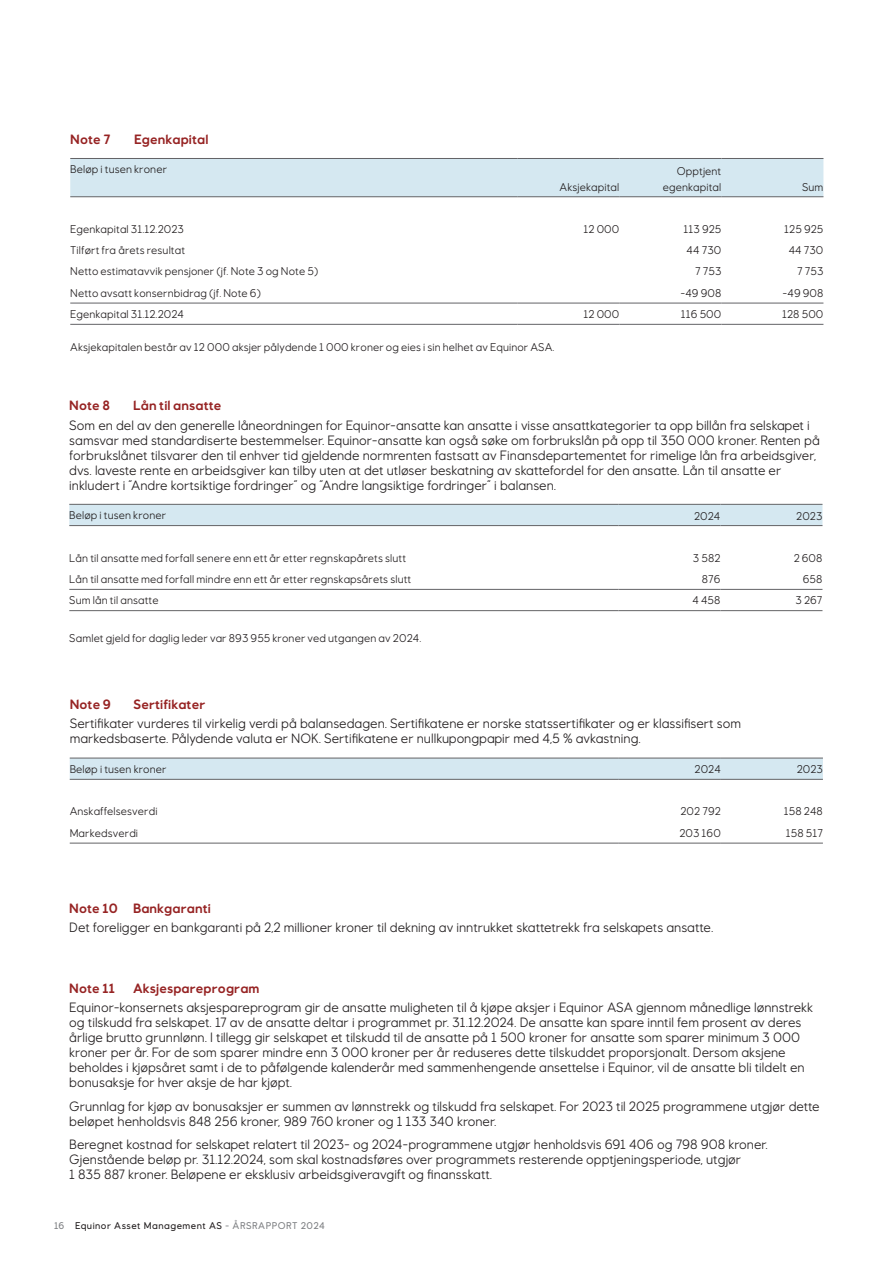
<style>
.page{position:relative;width:893px;height:1263px;background:#fff}
.page>*{position:absolute;margin:0;border:0;box-sizing:border-box;transform-origin:0 0}
.body_text{font:13.5px/15px "Equinor";color:#231f20}
.Mellomtittel_regnskap{font:700 13.5px "Equinor";letter-spacing:.01em;color:#962323}
.table_text{font:11.25px "Equinor";letter-spacing:.01em;color:#231f20}
.t1{font:500 9.75px "Equinor";letter-spacing:.05em;color:#231f20}
.s1{color:#808285}
</style>
<div class="page">
<div style="left:69px;top:505px;width:753px;height:20px;background:#d5e8f1"></div>
<hr style="left:69px;top:589px;width:549px;height:1px;background:#636366">
<hr style="left:618px;top:589px;width:102px;height:1px;background:#636366">
<hr style="left:720px;top:589px;width:102px;height:1px;background:#636366">
<hr style="left:69px;top:610px;width:549px;height:1px;background:#636366">
<hr style="left:618px;top:610px;width:102px;height:1px;background:#636366">
<hr style="left:720px;top:610px;width:102px;height:1px;background:#636366">
<hr style="left:618px;top:525px;width:102px;height:1px;background:#636366">
<hr style="left:720px;top:525px;width:102px;height:1px;background:#636366">
<hr style="left:69px;top:504px;width:549px;height:1px;background:#636366">
<hr style="left:618px;top:504px;width:102px;height:1px;background:#636366">
<hr style="left:720px;top:504px;width:102px;height:1px;background:#636366">
<hr style="left:69px;top:525px;width:549px;height:1px;background:#636366">
<div style="left:70px;top:759px;width:753px;height:20px;background:#d5e8f1"></div>
<hr style="left:70px;top:843px;width:549px;height:1px;background:#636366">
<hr style="left:619px;top:843px;width:102px;height:1px;background:#636366">
<hr style="left:721px;top:843px;width:102px;height:1px;background:#636366">
<hr style="left:619px;top:779px;width:102px;height:1px;background:#636366">
<hr style="left:721px;top:779px;width:102px;height:1px;background:#636366">
<hr style="left:70px;top:758px;width:549px;height:1px;background:#636366">
<hr style="left:619px;top:758px;width:102px;height:1px;background:#636366">
<hr style="left:721px;top:758px;width:102px;height:1px;background:#636366">
<hr style="left:70px;top:779px;width:549px;height:1px;background:#636366">
<div style="left:70px;top:159px;width:753px;height:37px;background:#d5e8f1"></div>
<hr style="left:70px;top:303px;width:447px;height:1px;background:#636366">
<hr style="left:517px;top:303px;width:102px;height:1px;background:#636366">
<hr style="left:619px;top:303px;width:102px;height:1px;background:#636366">
<hr style="left:721px;top:303px;width:102px;height:1px;background:#636366">
<hr style="left:70px;top:324px;width:447px;height:1px;background:#636366">
<hr style="left:517px;top:324px;width:102px;height:1px;background:#636366">
<hr style="left:619px;top:324px;width:102px;height:1px;background:#636366">
<hr style="left:721px;top:324px;width:102px;height:1px;background:#636366">
<hr style="left:517px;top:196px;width:102px;height:1px;background:#636366">
<hr style="left:619px;top:196px;width:102px;height:1px;background:#636366">
<hr style="left:721px;top:196px;width:102px;height:1px;background:#636366">
<hr style="left:70px;top:158px;width:447px;height:1px;background:#636366">
<hr style="left:517px;top:158px;width:102px;height:1px;background:#636366">
<hr style="left:619px;top:158px;width:102px;height:1px;background:#636366">
<hr style="left:721px;top:158px;width:102px;height:1px;background:#636366">
<hr style="left:70px;top:196px;width:447px;height:1px;background:#636366">
<p class="Mellomtittel_regnskap" style="left:70px;top:131px;width:42px">Note 7</p>
<p class="Mellomtittel_regnskap" style="left:134px;top:131px;width:76px">Egenkapital</p>
<p class="table_text" style="left:70px;top:163px;width:98px">Beløp i tusen kroner</p>
<p class="table_text" style="left:560px;top:180px;width:61px">Aksjekapital</p>
<p class="table_text" style="left:677px;top:164px;width:46px">Opptjent</p>
<p class="table_text" style="left:663px;top:180px;width:60px">egenkapital</p>
<p class="table_text" style="left:802px;top:180px;width:23px">Sum</p>
<p class="table_text" style="left:70px;top:222px;width:115px">Egenkapital 31.12.2023</p>
<p class="table_text" style="left:583px;top:222px;width:37px">12 000</p>
<p class="table_text" style="left:683px;top:222px;width:39px">113 925</p>
<p class="table_text" style="left:784px;top:222px;width:41px">125 925</p>
<p class="table_text" style="left:70px;top:244px;width:116px">Tilført fra årets resultat</p>
<p class="table_text" style="left:687px;top:244px;width:36px">44 730</p>
<p class="table_text" style="left:789px;top:244px;width:36px">44 730</p>
<p class="table_text" style="left:70px;top:265px;width:249px">Netto estimatavvik pensjoner (jf. Note 3 og Note 5)</p>
<p class="table_text" style="left:695px;top:265px;width:28px">7 753</p>
<p class="table_text" style="left:797px;top:265px;width:28px">7 753</p>
<p class="table_text" style="left:70px;top:286px;width:192px">Netto avsatt konsernbidrag (jf. Note 6)</p>
<p class="table_text" style="left:680px;top:286px;width:42px">-49 908</p>
<p class="table_text" style="left:782px;top:286px;width:42px">-49 908</p>
<p class="table_text" style="left:70px;top:307px;width:115px">Egenkapital 31.12.2024</p>
<p class="table_text" style="left:583px;top:307px;width:37px">12 000</p>
<p class="table_text" style="left:681px;top:307px;width:42px">116 500</p>
<p class="table_text" style="left:782px;top:307px;width:43px">128 500</p>
<p class="table_text" style="left:70px;top:341px;width:486px">Aksjekapitalen består av 12 000 aksjer pålydende 1 000 kroner og eies i sin helhet av Equinor ASA.</p>
<p class="Mellomtittel_regnskap" style="left:69px;top:398px;width:42px">Note 8</p>
<p class="Mellomtittel_regnskap" style="left:133px;top:398px;width:90px">Lån til ansatte</p>
<p class="body_text" style="left:69px;top:417px;width:752px">Som en del av den generelle låneordningen for Equinor-ansatte kan ansatte i visse ansattkategorier ta opp billån fra selskapet i samsvar med standardiserte bestemmelser. Equinor-ansatte kan også søke om forbrukslån på opp til 350 000 kroner. Renten på forbrukslånet tilsvarer den til enhver tid gjeldende normrenten fastsatt av Finansdepartementet for rimelige lån fra arbeidsgiver, dvs. laveste rente en arbeidsgiver kan tilby uten at det utløser beskatning av skattefordel for den ansatte. Lån til ansatte er inkludert i ”Andre kortsiktige fordringer” og ”Andre langsiktige fordringer” i balansen.</p>
<p class="table_text" style="left:69px;top:509px;width:98px">Beløp i tusen kroner</p>
<p class="table_text" style="left:694px;top:509px;width:28px">2024</p>
<p class="table_text" style="left:796px;top:509px;width:28px">2023</p>
<p class="table_text" style="left:69px;top:551px;width:338px">Lån til ansatte med forfall senere enn ett år etter regnskapårets slutt</p>
<p class="table_text" style="left:693px;top:551px;width:29px">3 582</p>
<p class="table_text" style="left:794px;top:551px;width:30px">2 608</p>
<p class="table_text" style="left:69px;top:572px;width:344px">Lån til ansatte med forfall mindre enn ett år etter regnskapsårets slutt</p>
<p class="table_text" style="left:702px;top:572px;width:20px">876</p>
<p class="table_text" style="left:803px;top:572px;width:21px">658</p>
<p class="table_text" style="left:69px;top:594px;width:91px">Sum lån til ansatte</p>
<p class="table_text" style="left:692px;top:594px;width:30px">4 458</p>
<p class="table_text" style="left:795px;top:594px;width:28px">3 267</p>
<p class="table_text" style="left:69px;top:631px;width:353px">Samlet gjeld for daglig leder var 893 955 kroner ved utgangen av 2024.</p>
<p class="Mellomtittel_regnskap" style="left:70px;top:696px;width:43px">Note 9</p>
<p class="Mellomtittel_regnskap" style="left:134px;top:696px;width:73px">Sertifikater</p>
<p class="body_text" style="left:70px;top:716px;width:673px">Sertifikater vurderes til virkelig verdi på balansedagen. Sertifikatene er norske statssertifikater og er klassifisert som markedsbaserte. Pålydende valuta er NOK. Sertifikatene er nullkupongpapir med 4,5 % avkastning.</p>
<p class="table_text" style="left:70px;top:762px;width:98px">Beløp i tusen kroner</p>
<p class="table_text" style="left:694px;top:763px;width:28px">2024</p>
<p class="table_text" style="left:797px;top:763px;width:28px">2023</p>
<p class="table_text" style="left:70px;top:805px;width:89px">Anskaffelsesverdi</p>
<p class="table_text" style="left:680px;top:805px;width:42px">202 792</p>
<p class="table_text" style="left:784px;top:805px;width:41px">158 248</p>
<p class="table_text" style="left:70px;top:826px;width:70px">Markedsverdi</p>
<p class="table_text" style="left:679px;top:826px;width:43px">203 160</p>
<p class="table_text" style="left:786px;top:826px;width:39px">158 517</p>
<p class="Mellomtittel_regnskap" style="left:69px;top:900px;width:143px">Note 10 Bankgaranti</p>
<p class="body_text" style="left:69px;top:920px;width:646px">Det foreligger en bankgaranti på 2,2 millioner kroner til dekning av inntrukket skattetrekk fra selskapets ansatte.</p>
<p class="Mellomtittel_regnskap" style="left:69px;top:980px;width:47px">Note 11</p>
<p class="Mellomtittel_regnskap" style="left:133px;top:980px;width:128px">Aksjespareprogram</p>
<p class="body_text" style="left:69px;top:1000px;width:745px">Equinor-konsernets aksjespareprogram gir de ansatte muligheten til å kjøpe aksjer i Equinor ASA gjennom månedlige lønnstrekk og tilskudd fra selskapet. 17 av de ansatte deltar i programmet pr. 31.12.2024. De ansatte kan spare inntil fem prosent av deres årlige brutto grunnlønn. I tillegg gir selskapet et tilskudd til de ansatte på 1 500 kroner for ansatte som sparer minimum 3 000 kroner per år. For de som sparer mindre enn 3 000 kroner per år reduseres dette tilskuddet proporsjonalt. Dersom aksjene beholdes i kjøpsåret samt i de to påfølgende kalenderår med sammenhengende ansettelse i Equinor, vil de ansatte bli tildelt en bonusaksje for hver aksje de har kjøpt.</p>
<p class="body_text" style="left:69px;top:1098px;width:752px">Grunnlag for kjøp av bonusaksjer er summen av lønnstrekk og tilskudd fra selskapet. For 2023 til 2025 programmene utgjør dette beløpet henholdsvis 848 256 kroner, 989 760 kroner og 1 133 340 kroner.</p>
<p class="body_text" style="left:69px;top:1137px;width:700px">Beregnet kostnad for selskapet relatert til 2023- og 2024-programmene utgjør henholdsvis 691 406 og 798 908 kroner.<br>Gjenstående beløp pr. 31.12.2024, som skal kostnadsføres over programmets resterende opptjeningsperiode, utgjør<br>1 835 887 kroner. Beløpene er eksklusiv arbeidsgiveravgift og finansskatt.</p>
<p class="t1" style="left:54px;top:1220px;width:272px"><span class="s1">16</span> Equinor Asset Management AS <span class="s1">- ÅRSRAPPORT 2024</span></p>
</div>
